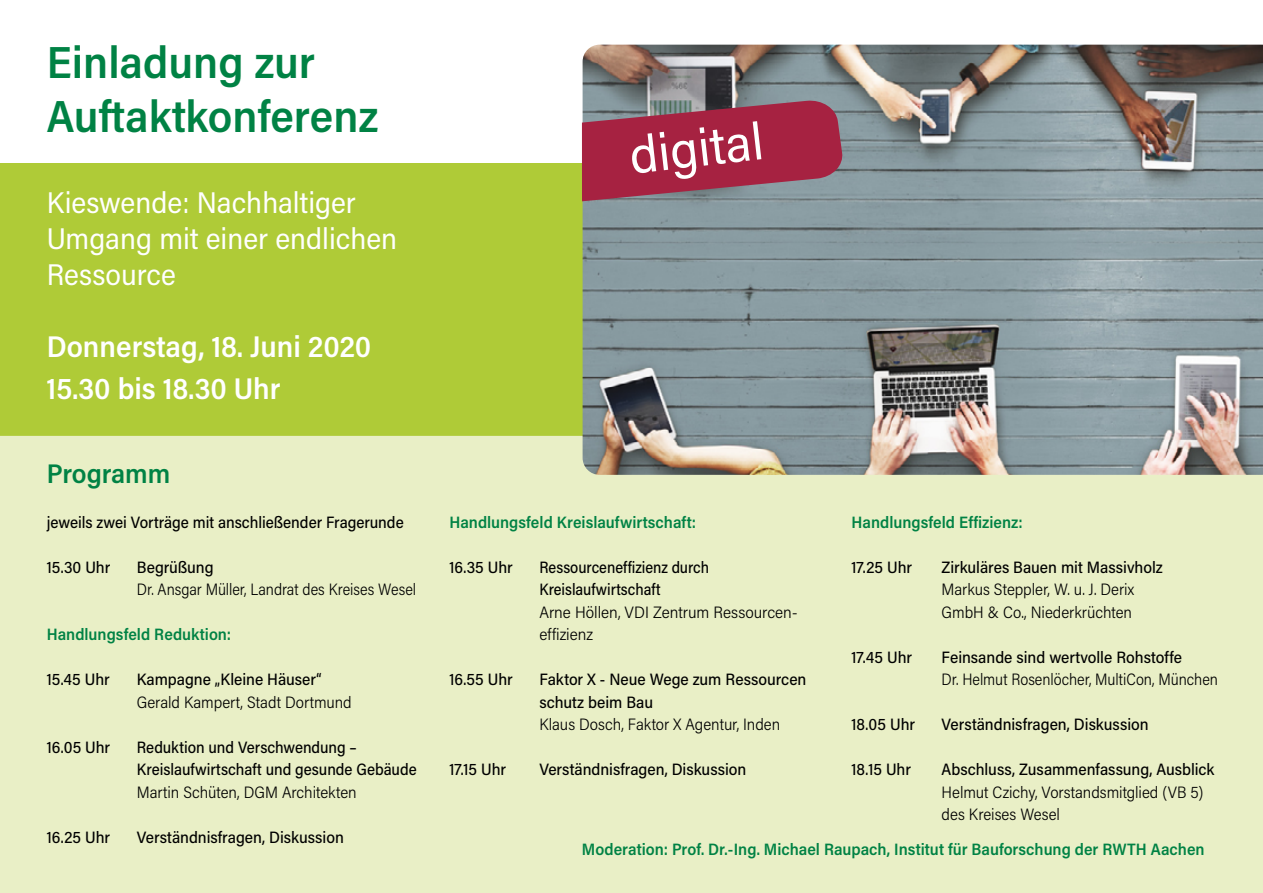
<style>
.page{position:relative;width:1263px;height:893px;background:#fff}
.page>*{position:absolute;margin:0;border:0;box-sizing:border-box;transform-origin:0 0}
.t1{font:52.5px "Acumin Pro Semi Cond";color:#fff}
.t2{font:600 45px/54px "Acumin Pro Semi Cond";color:#008244}
.t3{font:30px/36px "Acumin Pro Semi Cond";color:#fff}
.t4{font:600 30px/42px "Acumin Pro Semi Cond";color:#fff}
.t5{font:600 27px "Acumin Pro Semi Cond";color:#008244}
.t6{font:500 16.5px/22.5px "Acumin Pro Semi Cond";color:#000}
.t7{font:300 16.5px/22.5px "Acumin Pro Semi Cond";color:#000}
.t8{font:600 16.5px "Acumin Pro Semi Cond";color:#008244}
.t9{font:300 16.5px "Acumin Pro Semi Cond";color:#000;scale:.94 1}
.t10{font:500 16.5px/22.5px "Acumin Pro Semi Cond";color:#000;scale:.96 1}
.t11{font:500 16.5px/22.5px "Acumin Pro Semi Cond";color:#000;scale:.93 1}
</style>
<div class="page">
<div style="left:0;top:164px;width:1263px;height:729px;background:#afcb37"></div>
<div style="left:0;top:436px;width:1263px;height:457px;background:#e9efc6"></div>
<img style="left:583px;top:45px;width:680px;height:430px">
<svg style="left:582px;top:99px;width:262px;height:102px;background:#9c3d55"></svg>
<h2 class="t2" style="left:47px;top:33px;width:333px">Einladung zur<br>Auftaktkonferenz</h2>
<h3 class="t3" style="left:47px;top:184px;width:352px">Kieswende: Nachhaltiger<br>Umgang mit einer endlichen<br>Ressource</h3>
<h3 class="t4" style="left:47px;top:325px;width:326px">Donnerstag, 18. Juni 2020<br>15.30 bis 18.30 Uhr</h3>
<h3 class="t5" style="left:47px;top:454px;width:125px">Programm</h3>
<p class="t6" style="left:47px;top:510px;width:358px">jeweils zwei Vorträge mit anschließender Fragerunde</p>
<p class="t6" style="left:47px;top:555px;width:65px">15.30 Uhr</p>
<p class="t6" style="left:137px;top:555px;width:78px">Begrüßung</p>
<p class="t9" style="left:137px;top:578px;width:299px">Dr. Ansgar Müller, Landrat des Kreises Wesel</p>
<p class="t8" style="left:47px;top:623px;width:186px">Handlungsfeld Reduktion:</p>
<p class="t6" style="left:47px;top:668px;width:64px">15.45 Uhr</p>
<p class="t6" style="left:137px;top:668px;width:186px">Kampagne „Kleine Häuser“</p>
<p class="t7" style="left:137px;top:690px;width:216px">Gerald Kampert, Stadt Dortmund</p>
<p class="t6" style="left:47px;top:735px;width:65px">16.05 Uhr</p>
<p class="t10" style="left:137px;top:735px;width:293px">Reduktion und Verschwendung –<br>Kreislaufwirtschaft und gesunde Gebäude</p>
<p class="t7" style="left:137px;top:780px;width:221px">Martin Schüten, DGM Architekten</p>
<p class="t6" style="left:47px;top:825px;width:65px">16.25 Uhr</p>
<p class="t6" style="left:137px;top:825px;width:209px">Verständnisfragen, Diskussion</p>
<h1 class="t1" style="left:626px;top:119px;width:136px;rotate:-6deg">digital</h1>
<p class="t8" style="left:449px;top:510px;width:248px">Handlungsfeld Kreislaufwirtschaft:</p>
<p class="t6" style="left:449px;top:555px;width:65px">16.35 Uhr</p>
<p class="t11" style="left:539px;top:555px;width:184px">Ressourceneffizienz durch<br>Kreislaufwirtschaft</p>
<p class="t7" style="left:539px;top:600px;width:260px">Arne Höllen, VDI Zentrum Ressourcen&shy;effizienz</p>
<p class="t6" style="left:449px;top:668px;width:65px">16.55 Uhr</p>
<p class="t6" style="left:539px;top:668px;width:269px">Faktor X - Neue Wege zum Ressourcen schutz beim Bau</p>
<p class="t7" style="left:539px;top:713px;width:242px">Klaus Dosch, Faktor X Agentur, Inden</p>
<p class="t6" style="left:449px;top:758px;width:58px">17.15 Uhr</p>
<p class="t6" style="left:539px;top:758px;width:209px">Verständnisfragen, Diskussion</p>
<p class="t8" style="left:851px;top:510px;width:173px">Handlungsfeld Effizienz:</p>
<p class="t6" style="left:851px;top:555px;width:62px">17.25 Uhr</p>
<p class="t6" style="left:941px;top:555px;width:223px">Zirkuläres Bauen mit Massivholz</p>
<p class="t7" style="left:941px;top:578px;width:194px">Markus Steppler, W. u. J. Derix<br>GmbH &amp; Co., Niederkrüchten</p>
<p class="t6" style="left:851px;top:645px;width:62px">17.45 Uhr</p>
<p class="t6" style="left:941px;top:645px;width:242px">Feinsande sind wertvolle Rohstoffe</p>
<p class="t9" style="left:941px;top:668px;width:296px">Dr. Helmut Rosenlöcher, MultiCon, München</p>
<p class="t6" style="left:851px;top:713px;width:65px">18.05 Uhr</p>
<p class="t6" style="left:941px;top:713px;width:209px">Verständnisfragen, Diskussion</p>
<p class="t6" style="left:851px;top:758px;width:61px">18.15 Uhr</p>
<p class="t6" style="left:941px;top:758px;width:274px">Abschluss, Zusammenfassung, Ausblick</p>
<p class="t7" style="left:941px;top:780px;width:263px">Helmut Czichy, Vorstandsmitglied (VB 5) des Kreises Wesel</p>
<p class="t8" style="left:582px;top:838px;width:624px">Moderation: Prof. Dr.-Ing. Michael Raupach, Institut für Bauforschung der RWTH Aachen</p>
</div>
